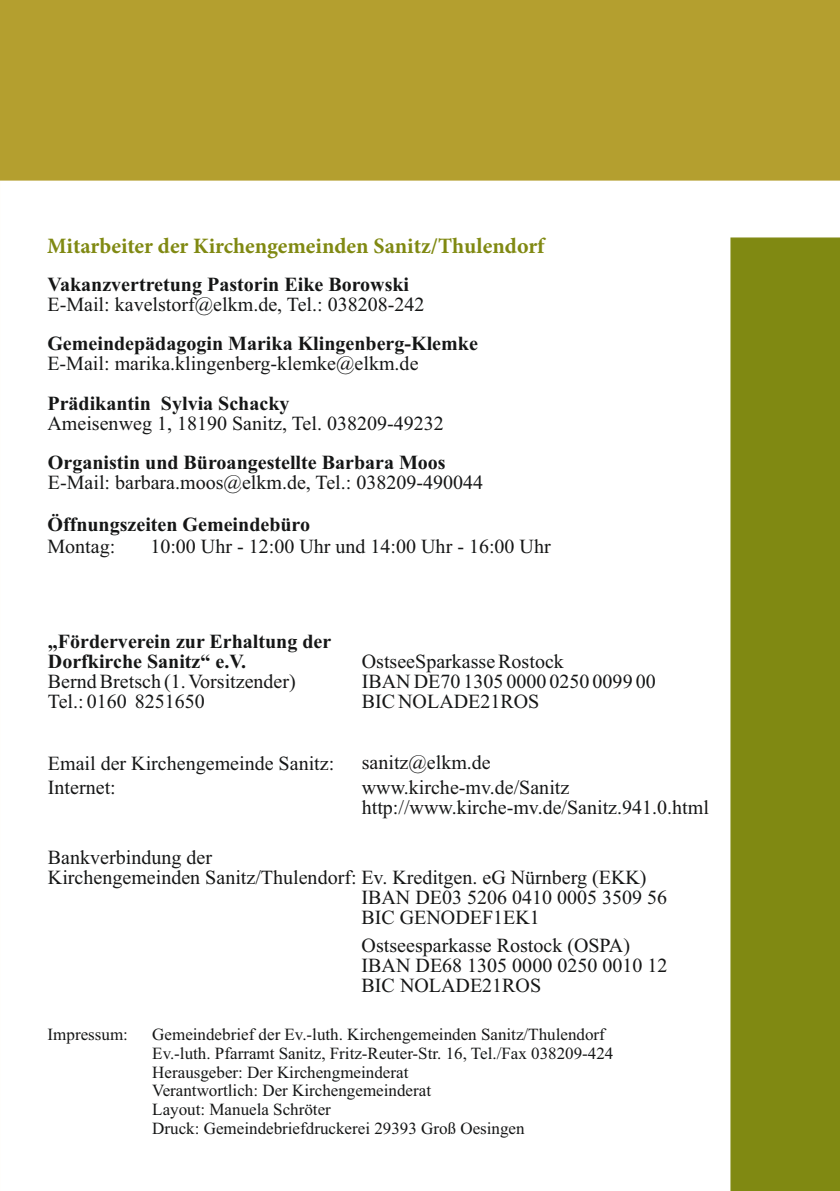
<style>
.page{position:relative;width:840px;height:1191px;background:#fff}
.page>*{position:absolute;margin:0;border:0;box-sizing:border-box;transform-origin:0 0}
.t1{font:700 22px "Minion Pro";color:#808912}
.t2{font:20px/20px "Times New Roman";color:#151616}
.t3{font:700 20px/20px "Times New Roman";color:#151616}
.t4{font:17px/18.8px "Times New Roman";color:#151616}
</style>
<div class="page">
<div style="left:0;top:0;width:839px;height:181px;background:#b49f2f"></div>
<div style="left:730px;top:237px;width:109px;height:954px;background:#808912"></div>
<p class="t1" style="left:47px;top:231px;width:498px">Mitarbeiter der Kirchengemeinden Sanitz/Thulendorf</p>
<p class="t3" style="left:47px;top:274px;width:363px">Vakanzvertretung Pastorin Eike Borowski</p>
<p class="t2" style="left:47px;top:294px;width:378px">E-Mail: kavelstorf@elkm.de, Tel.: 038208-242</p>
<p class="t3" style="left:47px;top:332px;width:432px">Gemeindepädagogin Marika Klingenberg-Klemke</p>
<p class="t2" style="left:47px;top:352px;width:372px">E-Mail: marika.klingenberg-klemke@elkm.de</p>
<p class="t3" style="left:47px;top:392px;width:243px">Prädikantin Sylvia Schacky</p>
<p class="t2" style="left:47px;top:412px;width:397px">Ameisenweg 1, 18190 Sanitz, Tel. 038209-49232</p>
<p class="t3" style="left:48px;top:452px;width:399px">Organistin und Büroangestellte Barbara Moos</p>
<p class="t2" style="left:48px;top:472px;width:436px">E-Mail: barbara.moos@elkm.de, Tel.: 038209-490044</p>
<p class="t3" style="left:47px;top:513px;width:264px">Öffnungszeiten Gemeindebüro</p>
<p class="t2" style="left:47px;top:535px;width:69px">Montag:</p>
<p class="t2" style="left:150px;top:535px;width:401px">10:00 Uhr - 12:00 Uhr und 14:00 Uhr - 16:00 Uhr</p>
<p class="t3" style="left:48px;top:630px;width:285px">„Förderverein zur Erhaltung der<br>Dorfkirche Sanitz“ e.V.</p>
<p class="t2" style="left:48px;top:670px;width:249px">Bernd Bretsch (1. Vorsitzender)<br>Tel.: 0160 8251650</p>
<p class="t2" style="left:361px;top:651px;width:295px">OstseeSparkasse Rostock<br>IBAN DE70 1305 0000 0250 0099 00<br>BIC NOLADE21ROS</p>
<p class="t2" style="left:48px;top:752px;width:288px">Email der Kirchengemeinde Sanitz:</p>
<p class="t2" style="left:361px;top:752px;width:130px">sanitz@elkm.de</p>
<p class="t2" style="left:48px;top:777px;width:69px">Internet:</p>
<p class="t2" style="left:361px;top:777px;width:348px">www.kirche-mv.de/Sanitz http://www.kirche-mv.de/Sanitz.941.0.html</p>
<p class="t2" style="left:48px;top:847px;width:165px">Bankverbindung der</p>
<p class="t2" style="left:48px;top:866px;width:600px">Kirchengemeinden Sanitz/Thulendorf: Ev. Kreditgen. eG Nürnberg (EKK)</p>
<p class="t2" style="left:361px;top:886px;width:307px">IBAN DE03 5206 0410 0005 3509 56</p>
<p class="t2" style="left:361px;top:906px;width:180px">BIC GENODEF1EK1</p>
<p class="t2" style="left:361px;top:935px;width:307px">Ostseesparkasse Rostock (OSPA)<br>IBAN DE68 1305 0000 0250 0010 12<br>BIC NOLADE21ROS</p>
<p class="t4" style="left:48px;top:1024px;width:82px">Impressum:</p>
<p class="t4" style="left:152px;top:1024px;width:462px">Gemeindebrief der Ev.-luth. Kirchengemeinden Sanitz/Thulendorf Ev.-luth. Pfarramt Sanitz, Fritz-Reuter-Str. 16, Tel./Fax 038209-424<br>Herausgeber: Der Kirchengmeinderat<br>Verantwortlich: Der Kirchengemeinderat<br>Layout: Manuela Schröter<br>Druck: Gemeindebriefdruckerei 29393 Groß Oesingen</p>
</div>
